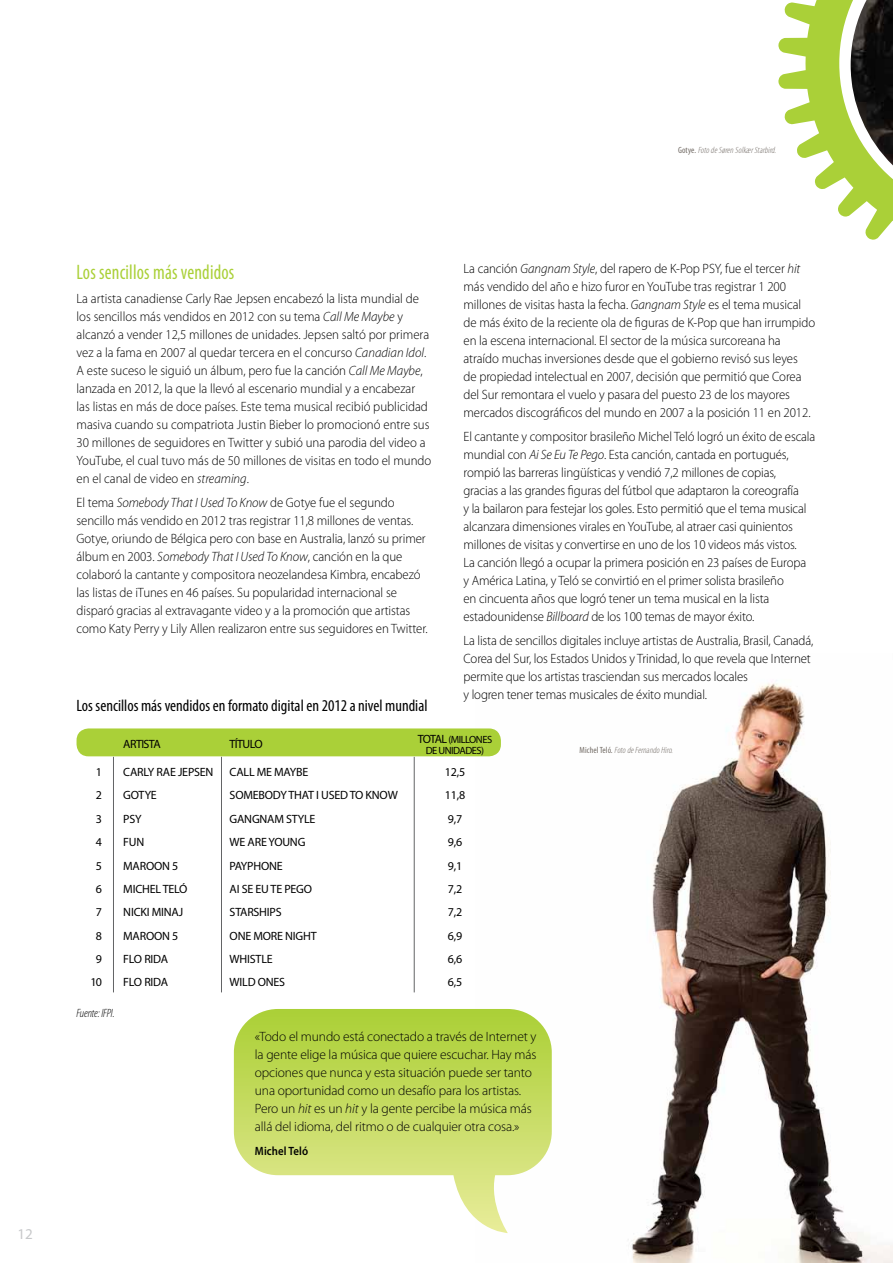
<style>
.page{position:relative;width:893px;height:1263px;background:#fff}
.page>*{position:absolute;margin:0;border:0;box-sizing:border-box;transform-origin:0 0}
.t1{font:condensed 21px "Myriad Pro";letter-spacing:.01em;color:#aad038;scale:.9 1}
.t2{font:condensed 16.5px "Myriad Pro";color:#000}
.t3{font:15px "Myriad Pro";color:#c7c8ca}
.t4{font:300 13.5px/18px "Myriad Pro";letter-spacing:-.005em;color:#000;scale:.95 1}
.t5{font:300 13.5px/18px "Myriad Pro";letter-spacing:-.005em;color:#000}
.t6{font:12px "Myriad Pro";letter-spacing:-.015em;color:#000}
.t7{font:12px "Myriad Pro";letter-spacing:-.015em;color:#000}
.t8{font:italic 300 condensed 12px "Myriad Pro";letter-spacing:-.01em;color:#000}
.t9{font:600 12px "Myriad Pro";letter-spacing:.01em;color:#000;scale:.9 1}
.t10{font:12px "Myriad Pro";letter-spacing:-.05em;color:#000}
.t11{font:10.5px/10.5px "Myriad Pro";letter-spacing:-.05em;color:#000;text-align:center}
.t12{font:italic 300 condensed 9px "Myriad Pro";color:#736c66}
.s1{font-weight:400;font-style:normal}
.s2{font-style:italic}
.s3{font-size:12px}
</style>
<div class="page">
<img style="left:476px;top:683px;width:417px;height:580px">
<svg style="left:778px;top:0;width:115px;height:240px"></svg>
<img style="left:851px;top:0;width:42px;height:165px">
<div style="left:77px;top:728px;width:424px;height:28px;background:#aad038;border-radius:12px"></div>
<hr style="left:113px;top:757px;width:1px;height:235px;background:#636466">
<hr style="left:221px;top:757px;width:1px;height:235px;background:#636466">
<hr style="left:414px;top:757px;width:1px;height:235px;background:#636466">
<svg style="left:234px;top:1009px;width:318px;height:224px"></svg>
<p class="t3" style="left:17px;top:1226px;width:17px">12</p>
<p class="t12" style="left:678px;top:145px;width:102px"><span class="s1">G o t y e .</span> FotodeSørenSolkærStarbird.</p>
<h1 class="t1" style="left:77px;top:259px;width:177px">Los sencillos más vendidos</h1>
<p class="t4" style="left:77px;top:290px;width:375px">La artista canadiense Carly Rae Jepsen encabezó la lista mundial de los sencillos más vendidos en 2012 con su tema <span class="s2">Call Me Maybe</span> y alcanzó a vender 12,5 millones de unidades. Jepsen saltó por primera vez a la fama en 2007 al quedar tercera en el concurso <span class="s2">Canadian Idol</span>.<br>A este suceso le siguió un álbum, pero fue la canción <span class="s2">Call Me Maybe</span>, lanzada en 2012, la que la llevó al escenario mundial y a encabezar las listas en más de doce países. Este tema musical recibió publicidad masiva cuando su compatriota Justin Bieber lo promocionó entre sus 30 millones de seguidores en Twitter y subió una parodia del video a YouTube, el cual tuvo más de 50 millones de visitas en todo el mundo en el canal de video en <span class="s2">streaming</span>.</p>
<p class="t4" style="left:77px;top:494px;width:371px">El tema <span class="s2">Somebody That I Used To Know</span> de Gotye fue el segundo sencillo más vendido en 2012 tras registrar 11,8 millones de ventas.<br>Gotye, oriundo de Bélgica pero con base en Australia, lanzó su primer álbum en 2003. <span class="s2">Somebody That I Used To Know</span>, canción en la que colaboró la cantante y compositora neozelandesa Kimbra, encabezó las listas de iTunes en 46 países. Su popularidad internacional se disparó gracias al extravagante video y a la promoción que artistas como Katy Perry y Lily Allen realizaron entre sus seguidores en Twitter.</p>
<p class="t2" style="left:77px;top:696px;width:352px">Los sencillos más vendidos en formato digital en 2012 a nivel mundial</p>
<p class="t4" style="left:463px;top:260px;width:372px">La canción <span class="s2">Gangnam Style</span>, del rapero de K-Pop PSY, fue el tercer <span class="s2">hit </span>más vendido del año e hizo furor en YouTube tras registrar 1 200 millones de visitas hasta la fecha. <span class="s2">Gangnam Style</span> es el tema musical de más éxito de la reciente ola de figuras de K-Pop que han irrumpido en la escena internacional. El sector de la música surcoreana ha atraído muchas inversiones desde que el gobierno revisó sus leyes<br>de propiedad intelectual en 2007, decisión que permitió que Corea del Sur remontara el vuelo y pasara del puesto 23 de los mayores mercados discográficos del mundo en 2007 a la posición 11 en 2012.</p>
<p class="t4" style="left:463px;top:428px;width:372px">El cantante y compositor brasileño Michel Teló logró un éxito de escala mundial con <span class="s2">Ai Se Eu Te Pego</span>. Esta canción, cantada en portugués, rompió las barreras lingüísticas y vendió 7,2 millones de copias,<br>gracias a las grandes figuras del fútbol que adaptaron la coreografía<br>y la bailaron para festejar los goles. Esto permitió que el tema musical alcanzara dimensiones virales en YouTube, al atraer casi quinientos millones de visitas y convertirse en uno de los 10 videos más vistos.<br>La canción llegó a ocupar la primera posición en 23 países de Europa<br>y América Latina, y Teló se convirtió en el primer solista brasileño<br>en cincuenta años que logró tener un tema musical en la lista estadounidense <span class="s2">Billboard</span> de los 100 temas de mayor éxito.</p>
<p class="t4" style="left:463px;top:632px;width:370px">La lista de sencillos digitales incluye artistas de Australia, Brasil, Canadá, Corea del Sur, los Estados U nidos y Trinidad, lo que revela que I nternet permite que los artistas trasciendan sus mercados locales<br>y logren tener temas musicales de éxito mundial.</p>
<p class="t10" style="left:123px;top:738px;width:39px">ARTISTA</p>
<p class="t7" style="left:230px;top:738px;width:35px">TÍTULO</p>
<p class="t11" style="left:418px;top:734px;width:76px"><span class="s3">TOTAL</span> (MILLONES<br>DE UNIDADES)</p>
<p class="t7" style="left:96px;top:765px;width:8px">1</p>
<p class="t6" style="left:123px;top:765px;width:92px">CARLY RAE JEPSEN</p>
<p class="t6" style="left:230px;top:765px;width:80px">CALL ME MAYBE</p>
<p class="t6" style="left:445px;top:765px;width:22px">12,5</p>
<p class="t6" style="left:96px;top:789px;width:8px">2</p>
<p class="t6" style="left:123px;top:789px;width:35px">GOTYE</p>
<p class="t6" style="left:230px;top:789px;width:170px">SOMEBODY THAT I USED TO KNOW</p>
<p class="t6" style="left:445px;top:789px;width:22px">11,8</p>
<p class="t6" style="left:96px;top:812px;width:8px">3</p>
<p class="t6" style="left:123px;top:812px;width:20px">PSY</p>
<p class="t6" style="left:230px;top:812px;width:87px">GANGNAM STYLE</p>
<p class="t6" style="left:448px;top:812px;width:16px">9,7</p>
<p class="t6" style="left:96px;top:835px;width:8px">4</p>
<p class="t6" style="left:123px;top:835px;width:23px">FUN</p>
<p class="t6" style="left:230px;top:835px;width:77px">WE ARE YOUNG</p>
<p class="t6" style="left:448px;top:835px;width:16px">9,6</p>
<p class="t6" style="left:96px;top:859px;width:8px">5</p>
<p class="t6" style="left:123px;top:859px;width:57px">MAROON 5</p>
<p class="t6" style="left:230px;top:859px;width:55px">PAYPHONE</p>
<p class="t6" style="left:448px;top:859px;width:16px">9,1</p>
<p class="t6" style="left:96px;top:882px;width:8px">6</p>
<p class="t7" style="left:123px;top:882px;width:66px">MICHEL TELÓ</p>
<p class="t7" style="left:230px;top:882px;width:84px">AI SE EU TE PEGO</p>
<p class="t6" style="left:448px;top:882px;width:16px">7,2</p>
<p class="t7" style="left:96px;top:906px;width:8px">7</p>
<p class="t7" style="left:123px;top:906px;width:62px">NICKI MINAJ</p>
<p class="t7" style="left:230px;top:906px;width:54px">STARSHIPS</p>
<p class="t7" style="left:448px;top:906px;width:16px">7,2</p>
<p class="t7" style="left:96px;top:929px;width:8px">8</p>
<p class="t6" style="left:123px;top:929px;width:57px">MAROON 5</p>
<p class="t7" style="left:230px;top:929px;width:89px">ONE MORE NIGHT</p>
<p class="t7" style="left:448px;top:929px;width:16px">6,9</p>
<p class="t7" style="left:96px;top:952px;width:8px">9</p>
<p class="t6" style="left:123px;top:952px;width:46px">FLO RIDA</p>
<p class="t7" style="left:230px;top:952px;width:45px">WHISTLE</p>
<p class="t7" style="left:448px;top:952px;width:16px">6,6</p>
<p class="t7" style="left:90px;top:976px;width:13px">10</p>
<p class="t6" style="left:123px;top:976px;width:46px">FLO RIDA</p>
<p class="t6" style="left:230px;top:976px;width:57px">WILD ONES</p>
<p class="t7" style="left:448px;top:976px;width:16px">6,5</p>
<p class="t8" style="left:77px;top:1007px;width:40px">Fuente: IFPI.</p>
<p class="t5" style="left:255px;top:1028px;width:283px">«Todo el mundo está conectado a través de I nternet y la gente elige la música que quiere escuchar. Hay más opciones que nunca y esta situación puede ser tanto una oportunidad como un desafío para los artistas.<br>Pero un <span class="s2">hit</span> es un <span class="s2">hit</span> y la gente percibe la música más allá del idioma, del ritmo o de cualquier otra cosa.»</p>
<p class="t9" style="left:255px;top:1144px;width:61px">Michel Teló</p>
<p class="t12" style="left:580px;top:746px;width:97px"><span class="s1">M i c h e l Te l ó .</span> FotodeFernandoHiro.</p>
</div>
